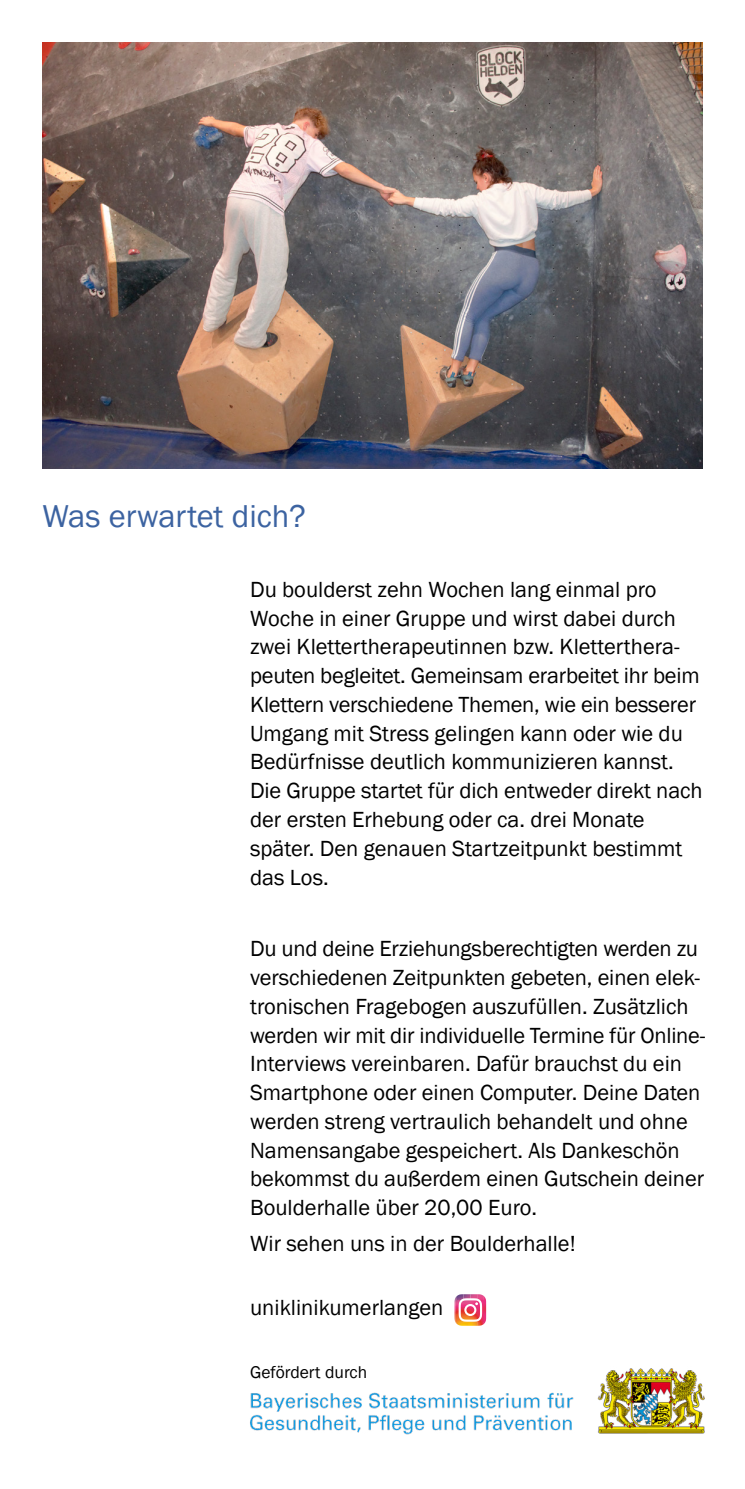
<style>
.page{position:relative;width:745px;height:1489px;background:#fff}
.page>*{position:absolute;margin:0;border:0;box-sizing:border-box;transform-origin:0 0}
.Überschrift_-_Blau{font:32.5px "Franklin Gothic";color:#3c63a1}
.Fließtext{font:22.5px/28.8px "Franklin Gothic";color:#000}
.Zwischenüberschrift{font:22.5px "Franklin Gothic";color:#000}
.Versionsnummer{font:17.5px "Franklin Gothic";color:#000}
</style>
<div class="page">
<img style="left:43px;top:43px;width:659px;height:425px">
<img style="left:250px;top:1368px;width:455px;height:67px">
<img style="left:484px;top:1297px;width:2px;height:25px">
<svg style="left:454px;top:1294px;width:30px;height:31px"></svg>
<h2 class="Überschrift_-_Blau" style="left:43px;top:496px;width:265px">Was erwartet dich?</h2>
<p class="Fließtext" style="left:250px;top:575px;width:454px">Du boulderst zehn Wochen lang einmal pro Woche in einer Gruppe und wirst dabei durch zwei Klettertherapeutinnen bzw. Kletterthera&shy;peuten begleitet. Gemeinsam erarbeitet ihr beim Klettern verschiedene Themen, wie ein besserer Umgang mit Stress gelingen kann oder wie du Bedürfnisse deutlich kommunizieren kannst.<br>Die Gruppe startet für dich entweder direkt nach der ersten Erhebung oder ca. drei Monate später. Den genauen Startzeitpunkt bestimmt das Los.</p>
<p class="Fließtext" style="left:250px;top:934px;width:456px">Du und deine Erziehungsberechtigten werden zu verschiedenen Zeitpunkten gebeten, einen elek&shy;tronischen Fragebogen auszufüllen. Zusätzlich werden wir mit dir individuelle Termine für Online-Interviews vereinbaren. Dafür brauchst du ein Smartphone oder einen Computer. Deine Daten werden streng vertraulich behandelt und ohne Namensangabe gespeichert. Als Dankeschön bekommst du außerdem einen Gutschein deiner Boulderhalle über 20,00 Euro.</p>
<p class="Fließtext" style="left:250px;top:1229px;width:327px">Wir sehen uns in der Boulderhalle!</p>
<h3 class="Zwischenüberschrift" style="left:250px;top:1293px;width:195px">uniklinikumerlangen</h3>
<p class="Versionsnummer" style="left:250px;top:1361px;width:118px">Gefördert durch</p>
</div>
